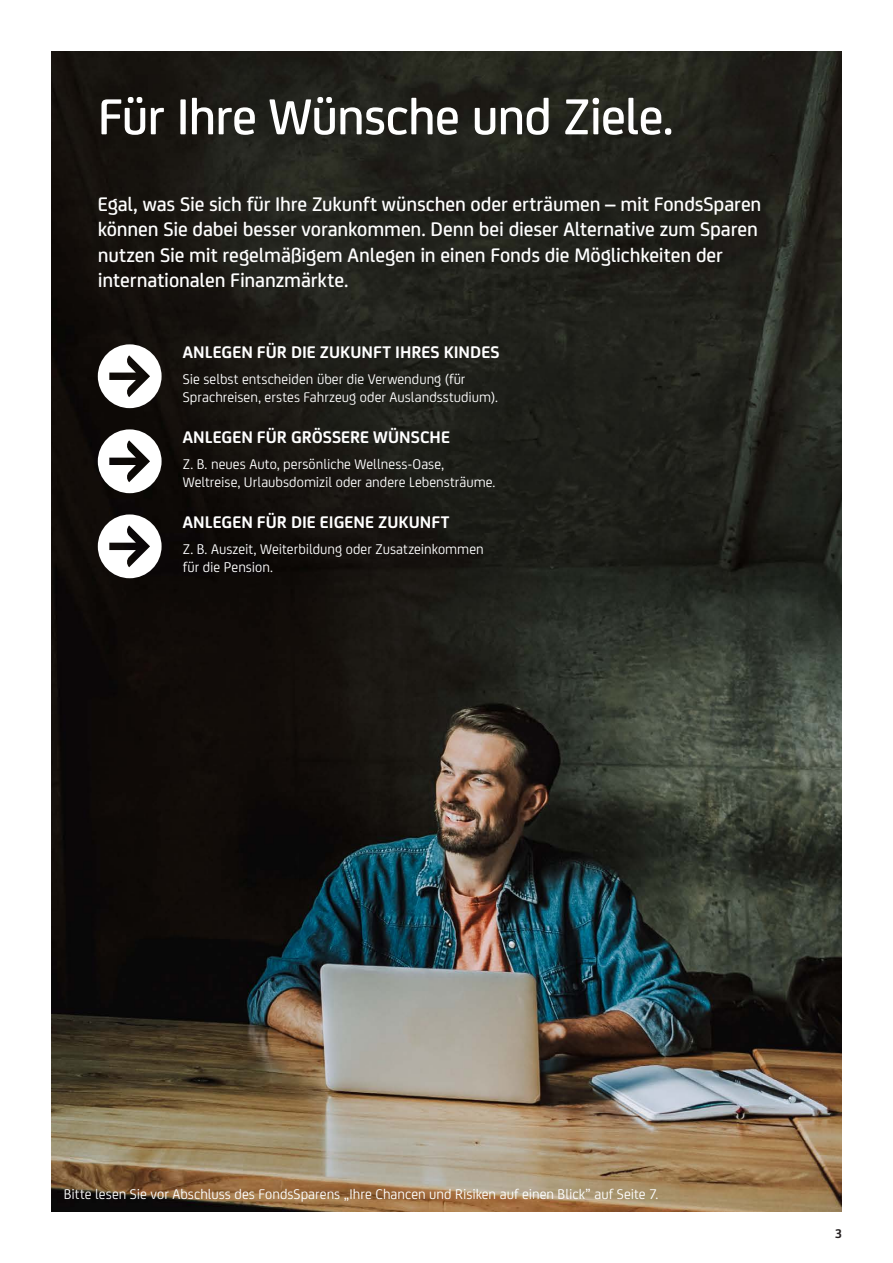
<style>
.page{position:relative;width:893px;height:1263px;background:#fff}
.page>*{position:absolute;margin:0;border:0;box-sizing:border-box;transform-origin:0 0}
.t1{font:500 54px "Uni Credit";letter-spacing:-.02em;color:#fff}
.t2{font:500 21px/25.5px "Uni Credit";letter-spacing:-.005em;color:#fff}
.t3{font:700 18px "Uni Credit";color:#fff}
.t4{font:15px/18px "Uni Credit";color:#fff}
.t5{font:700 13.5px "Uni Credit";color:#231f20}
</style>
<div class="page">
<img style="left:51px;top:51px;width:791px;height:1161px">
<svg style="left:98px;top:344px;width:64px;height:64px"></svg>
<svg style="left:98px;top:429px;width:64px;height:64px"></svg>
<svg style="left:98px;top:514px;width:64px;height:64px"></svg>
<h1 class="t1" style="left:98px;top:77px;width:577px">Für Ihre Wünsche und Ziele.</h1>
<p class="t2" style="left:98px;top:190px;width:665px">Egal, was Sie sich für Ihre Zukunft wünschen oder erträumen – mit FondsSparen können Sie dabei besser vorankommen. Denn bei dieser Alternative zum Sparen nutzen Sie mit regelmäßigem Anlegen in einen Fonds die Möglichkeiten der internationalen Finanzmärkte.</p>
<p class="t3" style="left:183px;top:338px;width:318px">ANLEGEN FÜR DIE ZUKUNFT IHRES KINDES</p>
<p class="t4" style="left:183px;top:369px;width:317px">Sie selbst entscheiden über die Verwendung (für<br>Sprachreisen, erstes Fahrzeug oder Auslandsstudium).</p>
<p class="t3" style="left:183px;top:423px;width:269px">ANLEGEN FÜR GRÖSSERE WÜNSCHE</p>
<p class="t4" style="left:183px;top:455px;width:314px">Z. B. neues Auto, persönliche Wellness-Oase,<br>Weltreise, Urlaubsdomizil oder andere Lebensträume.</p>
<p class="t3" style="left:183px;top:508px;width:268px">ANLEGEN FÜR DIE EIGENE ZUKUNFT</p>
<p class="t4" style="left:183px;top:540px;width:302px">Z. B. Auszeit, Weiterbildung oder Zusatzeinkommen für die Pension.</p>
<p class="t4" style="left:64px;top:1184px;width:596px">Bitte lesen Sie vor Abschluss des FondsSparens „Ihre Chancen und Risiken auf einen Blick” auf Seite 7.</p>
<p class="t5" style="left:835px;top:1223px;width:9px">3</p>
</div>
